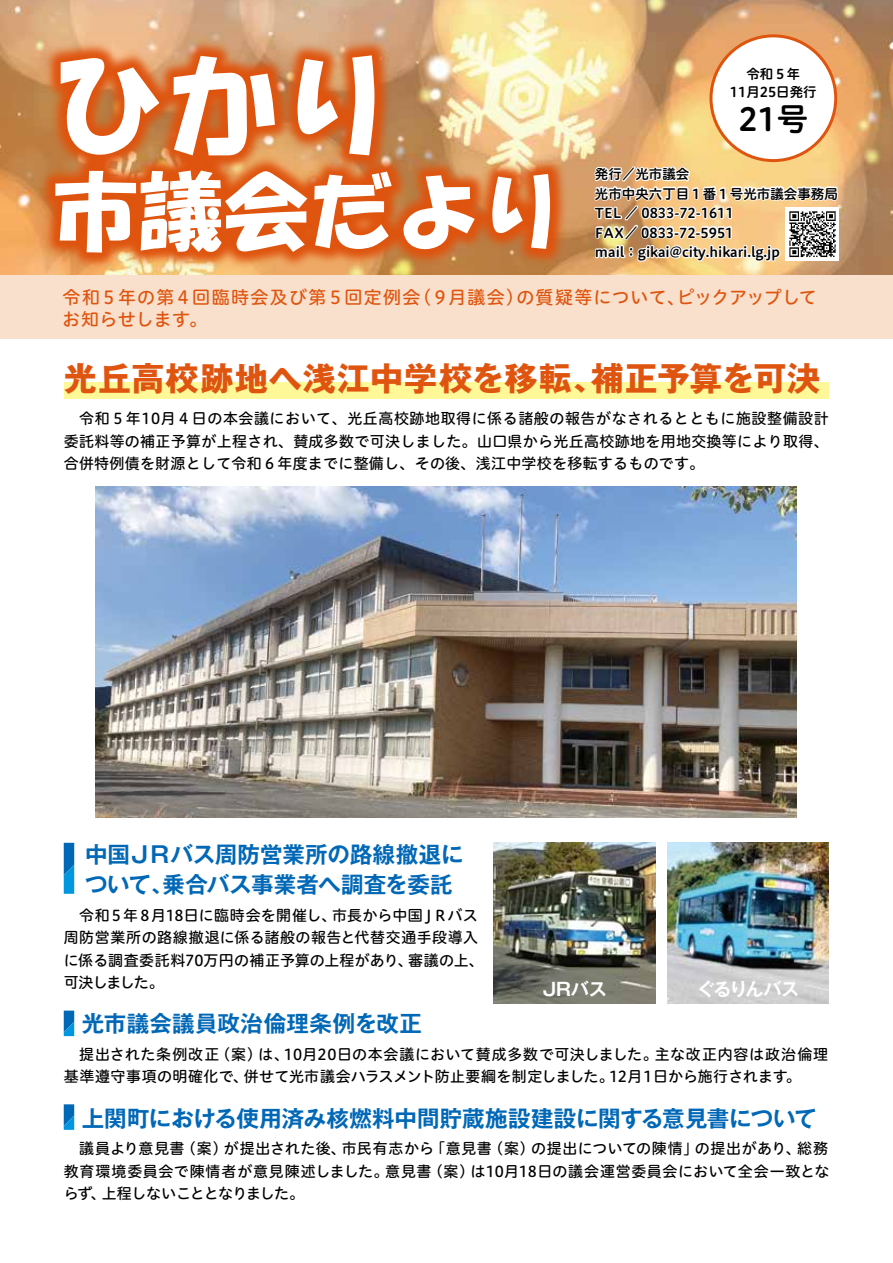
<style>
.page{position:relative;width:893px;height:1263px;background:#fff}
.page>*{position:absolute;margin:0;border:0;box-sizing:border-box;transform-origin:0 0}
.t1{font:700 33px "Gothic MB101";letter-spacing:.025em;color:#df540e}
.t2{font:31.5px "Hiragino UD Sans R Std N W6";color:#000}
.t3{font:22.5px/30px "Gothic MB101 De B";color:#0068b7}
.t4{font:18px/22.5px "Hiragino UD Sans R Std N W5";letter-spacing:.03em;color:#df540e}
.t5{font:18px "Gothic MB101 De B";letter-spacing:-.01em;color:#fff}
.t6{font:15px/22.5px "Hiragino UD Sans R Std N W5";letter-spacing:.02em;color:#000;text-align:justify}
.t7{font:13.5px/19.5px "Hiragino UD Sans R Std N W6";color:#000;text-align:center}
</style>
<div class="page">
<img style="left:613px;top:0;width:280px;height:275px">
<div style="left:64px;top:382px;width:765px;height:17px;background:#fff899"></div>
<div style="left:1px;top:275px;width:892px;height:64px;background:#f9e0cc"></div>
<div style="left:711px;top:36px;width:125px;height:125px;background:#fff;border-radius:50%"></div>
<div style="left:709px;top:34px;width:128px;height:128px;border:3px solid #df540e;border-radius:50%"></div>
<svg style="left:613px;top:151px;width:245px;height:121px"></svg>
<img style="left:0;top:0;width:613px;height:316px">
<svg style="left:61px;top:55px;width:313px;height:100px"></svg>
<svg style="left:55px;top:171px;width:495px;height:82px"></svg>
<img style="left:96px;top:486px;width:700px;height:332px">
<img style="left:667px;top:842px;width:162px;height:162px">
<img style="left:494px;top:842px;width:161px;height:162px">
<svg style="left:64px;top:843px;width:10px;height:51px"></svg>
<svg style="left:64px;top:1010px;width:10px;height:26px"></svg>
<svg style="left:64px;top:1104px;width:10px;height:26px"></svg>
<img style="left:785px;top:207px;width:54px;height:54px">
<p class="t7" style="left:730px;top:64px;width:88px;line-height:18px">令和５年<br>11月25日発行</p>
<h2 class="t2" style="left:738px;top:95px;width:71px">21号</h2>
<p class="t7" style="left:595px;top:164px;width:244px;text-align:left">発行／光市議会<br>光市中央六丁目１番１号光市議会事務局<br>TEL ／ 0833-72-1611<br>FAX／ 0833-72-5951<br>mail：gikai@city.hikari.lg.jp</p>
<p class="t4" style="left:62px;top:285px;width:756px">令和５年の第４回臨時会及び第５回定例会（９月議会）の質疑等について、ピックアップしてお知らせします。</p>
<h1 class="t1" style="left:64px;top:355px;width:758px">光丘高校跡地へ浅江中学校を移転、補正予算を可決</h1>
<p class="t6" style="left:64px;top:406px;width:766px">　令和５年10月４日の本会議において、光丘高校跡地取得に係る諸般の報告がなされるとともに施設整備設計委託料等の補正予算が上程され、賛成多数で可決しました。山口県から光丘高校跡地を用地交換等により取得、合併特例債を財源として令和６年度までに整備し、その後、浅江中学校を移転するものです。</p>
<h3 class="t3" style="left:85px;top:837px;width:380px">中国ＪＲバス周防営業所の路線撤退について、乗合バス事業者へ調査を委託</h3>
<p class="t6" style="left:64px;top:903px;width:422px;text-align:left">　令和５年８月18日に臨時会を開催し、市長から中国ＪＲバス周防営業所の路線撤退に係る諸般の報告と代替交通手段導入に係る調査委託料70万円の補正予算の上程があり、審議の上、可決しました。</p>
<h3 class="t3" style="left:82px;top:1006px;width:342px">光市議会議員政治倫理条例を改正</h3>
<p class="t5" style="left:542px;top:976px;width:66px">JRバス</p>
<p class="t5" style="left:697px;top:976px;width:104px">ぐるりんバス</p>
<p class="t6" style="left:64px;top:1042px;width:766px">　提出された条例改正（案）は、10月20日の本会議において賛成多数で可決しました。主な改正内容は政治倫理基準遵守事項の明確化で、併せて光市議会ハラスメント防止要綱を制定しました。12月１日から施行されます。</p>
<h3 class="t3" style="left:82px;top:1101px;width:736px">上関町における使用済み核燃料中間貯蔵施設建設に関する意見書について</h3>
<p class="t6" style="left:64px;top:1137px;width:767px">　議員より意見書（案）が提出された後、市民有志から「意見書（案）の提出についての陳情」の提出があり、総務教育環境委員会で陳情者が意見陳述しました。意見書（案）は10月18日の議会運営委員会において全会一致とならず、上程しないこととなりました。</p>
</div>
